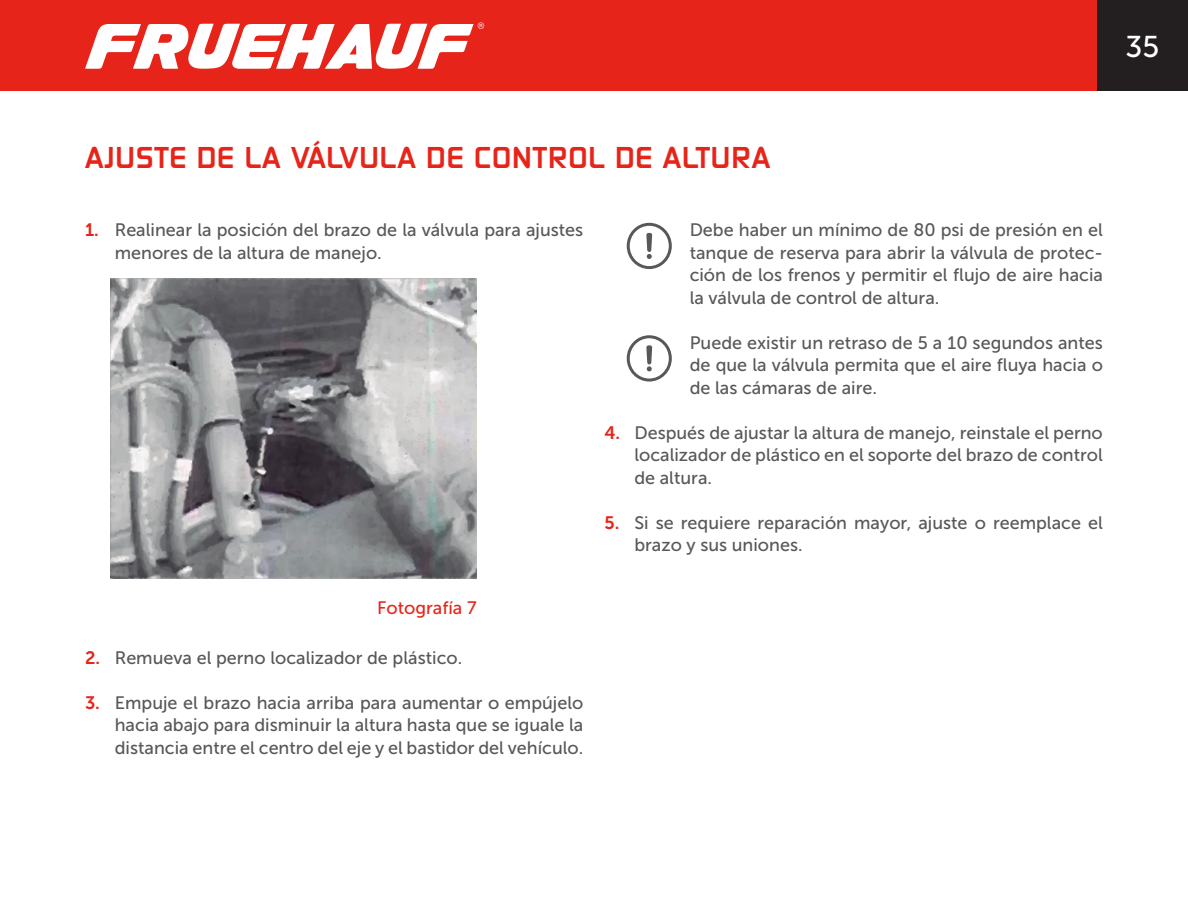
<style>
.page{position:relative;width:1188px;height:918px;background:#fff}
.page>*{position:absolute;margin:0;border:0;box-sizing:border-box;transform-origin:0 0}
.t1{font:30px "Museo Sans 500";color:#fff}
.t2{font:700 27px "Sol Pro";letter-spacing:.035em;color:#e72419}
.A_bando{font:18px/22.5px "Museo Sans 500";color:#57585a;text-align:justify}
.Texto{font:18px "Museo Sans 500";color:#e72419}
.s1{font-family:"Museo Sans 700";color:#e72419}
</style>
<div class="page">
<div style="left:0;top:0;width:1188px;height:91px;background:#e72419"></div>
<svg style="left:85px;top:22px;width:399px;height:47px"></svg>
<div style="left:1097px;top:0;width:91px;height:91px;background:#231f20"></div>
<svg style="left:646px;top:233px;width:6px;height:26px"></svg>
<div style="left:627px;top:223px;width:45px;height:46px;border:3px solid #57585a;border-radius:50%"></div>
<svg style="left:646px;top:345px;width:6px;height:26px"></svg>
<div style="left:627px;top:335px;width:45px;height:47px;border:3px solid #57585a;border-radius:50%"></div>
<img style="left:111px;top:279px;width:366px;height:300px">
<h1 class="t1" style="left:1125px;top:30px;width:35px">35</h1>
<p class="t2" style="left:85px;top:139px;width:687px">AJUSTE DE LA VÁLVULA DE CONTROL DE ALTURA</p>
<p class="A_bando" style="left:115px;top:219px;width:470px;text-indent:-30px"><span class="s1">1.</span> Realinear la posición del brazo de la válvula para ajustes menores de la altura de manejo.</p>
<p class="Texto" style="left:377px;top:598px;width:101px">Fotografía 7</p>
<p class="A_bando" style="left:85px;top:646px;width:379px"><span class="s1">2.</span> Remueva el perno localizador de plástico.</p>
<p class="A_bando" style="left:115px;top:691px;width:470px;text-indent:-30px"><span class="s1">3.</span> Empuje el brazo hacia arriba para aumentar o empújelo hacia abajo para disminuir la altura hasta que se iguale la distancia entre el centro del eje y el bastidor del vehículo.</p>
<p class="A_bando" style="left:690px;top:219px;width:415px">Debe haber un mínimo de 80 psi de presión en el tanque de reserva para abrir la válvula de protec&shy;ción de los frenos y permitir el flujo de aire hacia la válvula de control de altura.</p>
<p class="A_bando" style="left:690px;top:331px;width:415px">Puede existir un retraso de 5 a 10 segundos antes de que la válvula permita que el aire fluya hacia o de las cámaras de aire.</p>
<p class="A_bando" style="left:634px;top:421px;width:470px;text-indent:-30px"><span class="s1">4.</span> Después de ajustar la altura de manejo, reinstale el perno localizador de plástico en el soporte del brazo de control de altura.</p>
<p class="A_bando" style="left:634px;top:511px;width:470px;text-indent:-30px"><span class="s1">5.</span> Si se requiere reparación mayor, ajuste o reemplace el brazo y sus uniones.</p>
</div>
